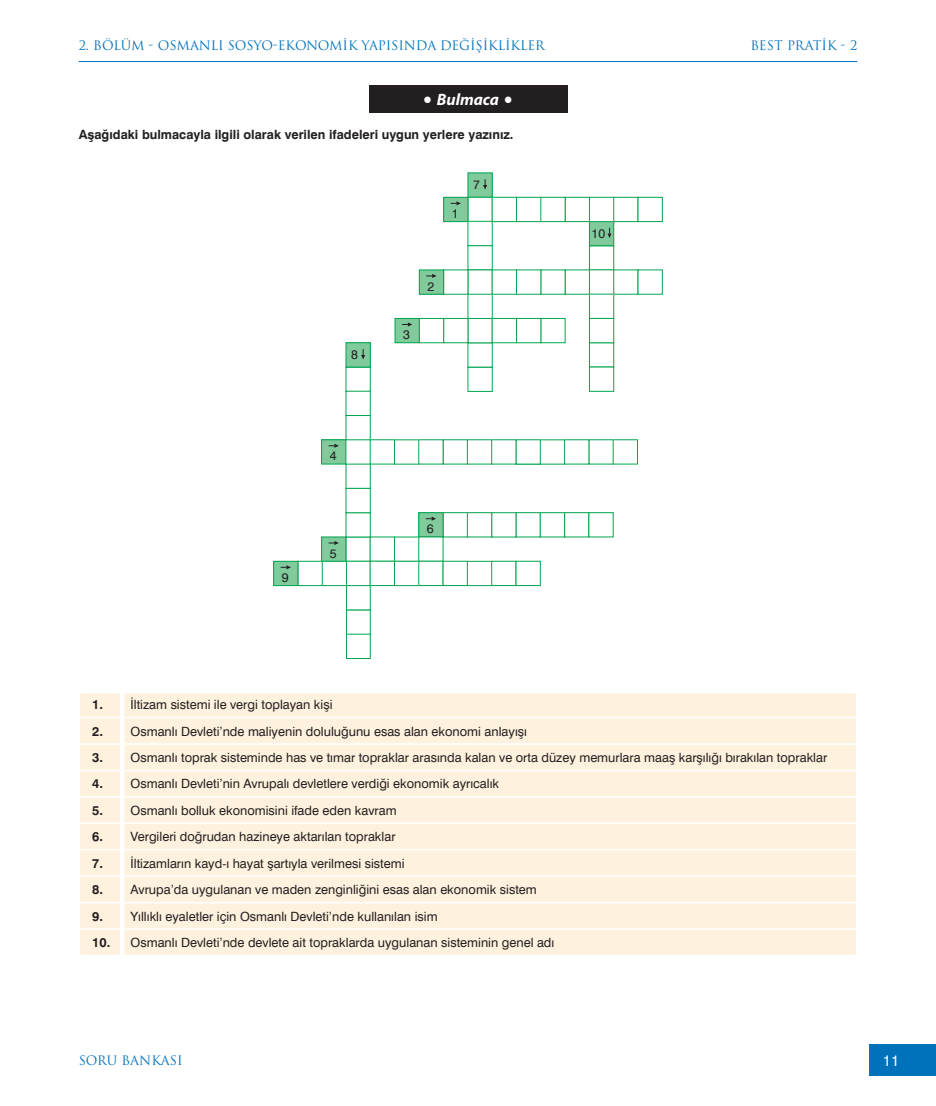
<style>
.page{position:relative;width:936px;height:1106px;background:#fff}
.page>*{position:absolute;margin:0;border:0;box-sizing:border-box;transform-origin:0 0}
.t1{font:italic 700 16.5px "Myriad Pro";color:#fff}
.t2{font:15px "Swis 721 BT Roman";color:#fff}
.t3{font:12.75px "Swis 721 BT Roman";color:#231f20}
.t4{font:12.75px "Trajan Pro";letter-spacing:-.01em;color:#0072bc}
.İç_yazı{font:12.75px "Swis 721 BT Bold";color:#231f20}
.t5{font:12.45px "Swis 721 BT Roman";color:#231f20}
.s1{font-family:"Swis 721 BT Bold"}
</style>
<div class="page">
<hr style="left:79px;top:61px;width:778px;height:1px;background:#007ac0">
<div style="left:869px;top:1044px;width:66px;height:32px;background:#0072bc"></div>
<div style="left:368px;top:85px;width:199px;height:27px;background:#231f20"></div>
<div style="left:467px;top:197px;width:25px;height:25px;border:1px solid #00a54f"></div>
<div style="left:467px;top:245px;width:25px;height:25px;border:1px solid #00a54f"></div>
<div style="left:467px;top:367px;width:25px;height:25px;border:1px solid #00a54f"></div>
<div style="left:467px;top:318px;width:25px;height:25px;border:1px solid #00a54f"></div>
<div style="left:467px;top:221px;width:25px;height:25px;border:1px solid #00a54f"></div>
<div style="left:468px;top:173px;width:24px;height:24px;background:#80ca9c"></div>
<svg style="left:483px;top:179px;width:4px;height:10px"></svg>
<div style="left:345px;top:367px;width:25px;height:25px;border:1px solid #00a54f"></div>
<div style="left:345px;top:488px;width:25px;height:25px;border:1px solid #00a54f"></div>
<div style="left:345px;top:561px;width:25px;height:25px;border:1px solid #00a54f"></div>
<div style="left:322px;top:561px;width:25px;height:25px;border:1px solid #00a54f"></div>
<div style="left:297px;top:561px;width:25px;height:25px;border:1px solid #00a54f"></div>
<div style="left:346px;top:609px;width:24px;height:25px;border:1px solid #00a54f"></div>
<div style="left:346px;top:585px;width:24px;height:25px;border:1px solid #00a54f"></div>
<div style="left:345px;top:391px;width:25px;height:25px;border:1px solid #00a54f"></div>
<div style="left:346px;top:343px;width:24px;height:24px;background:#80ca9c"></div>
<svg style="left:361px;top:349px;width:4px;height:10px"></svg>
<div style="left:515px;top:512px;width:25px;height:25px;border:1px solid #00a54f"></div>
<div style="left:589px;top:245px;width:25px;height:25px;border:1px solid #00a54f"></div>
<div style="left:589px;top:294px;width:25px;height:25px;border:1px solid #00a54f"></div>
<div style="left:589px;top:342px;width:25px;height:25px;border:1px solid #00a54f"></div>
<div style="left:589px;top:318px;width:25px;height:25px;border:1px solid #00a54f"></div>
<div style="left:589px;top:269px;width:25px;height:25px;border:1px solid #00a54f"></div>
<div style="left:589px;top:221px;width:24px;height:25px;background:#80ca9c"></div>
<div style="left:589px;top:221px;width:25px;height:25px;border:1px solid #00a54f"></div>
<svg style="left:607px;top:228px;width:4px;height:10px"></svg>
<div style="left:589px;top:197px;width:25px;height:25px;border:1px solid #00a54f"></div>
<div style="left:516px;top:197px;width:25px;height:25px;border:1px solid #00a54f"></div>
<div style="left:492px;top:197px;width:25px;height:25px;border:1px solid #00a54f"></div>
<div style="left:613px;top:197px;width:25px;height:25px;border:1px solid #00a54f"></div>
<div style="left:637px;top:197px;width:25px;height:25px;border:1px solid #00a54f"></div>
<div style="left:565px;top:197px;width:24px;height:25px;border:1px solid #00a54f"></div>
<div style="left:540px;top:197px;width:25px;height:25px;border:1px solid #00a54f"></div>
<div style="left:443px;top:197px;width:25px;height:25px;background:#80ca9c"></div>
<div style="left:443px;top:197px;width:25px;height:25px;border:1px solid #00a54f"></div>
<svg style="left:450px;top:201px;width:11px;height:4px"></svg>
<div style="left:419px;top:270px;width:24px;height:24px;background:#80ca9c"></div>
<div style="left:419px;top:270px;width:25px;height:24px;border:1px solid #00a54f"></div>
<svg style="left:426px;top:274px;width:10px;height:4px"></svg>
<div style="left:443px;top:318px;width:25px;height:25px;border:1px solid #00a54f"></div>
<div style="left:419px;top:318px;width:25px;height:25px;border:1px solid #00a54f"></div>
<div style="left:540px;top:318px;width:25px;height:25px;border:1px solid #00a54f"></div>
<div style="left:516px;top:318px;width:25px;height:25px;border:1px solid #00a54f"></div>
<div style="left:492px;top:318px;width:25px;height:25px;border:1px solid #00a54f"></div>
<div style="left:395px;top:318px;width:24px;height:25px;background:#80ca9c"></div>
<div style="left:394px;top:318px;width:25px;height:25px;border:1px solid #00a54f"></div>
<svg style="left:402px;top:322px;width:10px;height:4px"></svg>
<div style="left:467px;top:439px;width:25px;height:25px;border:1px solid #00a54f"></div>
<div style="left:540px;top:439px;width:25px;height:25px;border:1px solid #00a54f"></div>
<div style="left:321px;top:440px;width:25px;height:24px;background:#80ca9c"></div>
<div style="left:321px;top:439px;width:25px;height:25px;border:1px solid #00a54f"></div>
<svg style="left:328px;top:444px;width:11px;height:4px"></svg>
<div style="left:491px;top:512px;width:25px;height:25px;border:1px solid #00a54f"></div>
<div style="left:467px;top:512px;width:25px;height:25px;border:1px solid #00a54f"></div>
<div style="left:443px;top:512px;width:24px;height:25px;border:1px solid #00a54f"></div>
<div style="left:564px;top:512px;width:25px;height:25px;border:1px solid #00a54f"></div>
<div style="left:540px;top:512px;width:25px;height:25px;border:1px solid #00a54f"></div>
<div style="left:588px;top:512px;width:25px;height:25px;border:1px solid #00a54f"></div>
<div style="left:419px;top:512px;width:24px;height:25px;background:#80ca9c"></div>
<div style="left:418px;top:512px;width:25px;height:25px;border:1px solid #00a54f"></div>
<svg style="left:426px;top:516px;width:10px;height:5px"></svg>
<div style="left:394px;top:561px;width:25px;height:25px;border:1px solid #00a54f"></div>
<div style="left:370px;top:561px;width:25px;height:25px;border:1px solid #00a54f"></div>
<div style="left:467px;top:561px;width:25px;height:25px;border:1px solid #00a54f"></div>
<div style="left:491px;top:561px;width:25px;height:25px;border:1px solid #00a54f"></div>
<div style="left:515px;top:561px;width:25px;height:25px;border:1px solid #00a54f"></div>
<div style="left:321px;top:537px;width:25px;height:24px;background:#80ca9c"></div>
<div style="left:321px;top:536px;width:25px;height:25px;border:1px solid #00a54f"></div>
<svg style="left:328px;top:541px;width:11px;height:4px"></svg>
<div style="left:273px;top:561px;width:25px;height:24px;background:#80ca9c"></div>
<div style="left:273px;top:561px;width:25px;height:25px;border:1px solid #00a54f"></div>
<svg style="left:280px;top:565px;width:11px;height:4px"></svg>
<div style="left:80px;top:693px;width:775px;height:261px;background:#fef1dd"></div>
<hr style="left:79px;top:717px;width:41px;height:1px;background:#fff">
<hr style="left:124px;top:717px;width:733px;height:1px;background:#fff">
<hr style="left:79px;top:743px;width:41px;height:1px;background:#fff">
<hr style="left:124px;top:743px;width:733px;height:1px;background:#fff">
<hr style="left:79px;top:769px;width:41px;height:2px;background:#fff">
<hr style="left:124px;top:769px;width:733px;height:2px;background:#fff">
<hr style="left:79px;top:796px;width:41px;height:1px;background:#fff">
<hr style="left:124px;top:796px;width:733px;height:1px;background:#fff">
<hr style="left:79px;top:822px;width:41px;height:2px;background:#fff">
<hr style="left:124px;top:822px;width:733px;height:2px;background:#fff">
<hr style="left:79px;top:849px;width:41px;height:1px;background:#fff">
<hr style="left:124px;top:849px;width:733px;height:1px;background:#fff">
<hr style="left:79px;top:875px;width:41px;height:2px;background:#fff">
<hr style="left:124px;top:875px;width:733px;height:2px;background:#fff">
<hr style="left:79px;top:902px;width:41px;height:1px;background:#fff">
<hr style="left:124px;top:902px;width:733px;height:1px;background:#fff">
<hr style="left:79px;top:928px;width:41px;height:1px;background:#fff">
<hr style="left:124px;top:928px;width:733px;height:1px;background:#fff">
<hr style="left:120px;top:693px;width:4px;height:24px;background:#fff">
<hr style="left:120px;top:717px;width:4px;height:27px;background:#fff">
<hr style="left:120px;top:744px;width:4px;height:26px;background:#fff">
<hr style="left:120px;top:770px;width:4px;height:27px;background:#fff">
<hr style="left:120px;top:797px;width:4px;height:26px;background:#fff">
<hr style="left:120px;top:823px;width:4px;height:26px;background:#fff">
<hr style="left:120px;top:849px;width:4px;height:27px;background:#fff">
<hr style="left:120px;top:876px;width:4px;height:26px;background:#fff">
<hr style="left:120px;top:902px;width:4px;height:27px;background:#fff">
<hr style="left:120px;top:929px;width:4px;height:25px;background:#fff">
<p class="t4" style="left:79px;top:38px;width:467px">2. BÖLÜM - OSMANLI SOSYO-EKONOMİK YAPISINDA DEĞİŞİKLİKLER</p>
<p class="t4" style="left:750px;top:38px;width:108px">BEST PRATİK - 2</p>
<p class="t1" style="left:423px;top:88px;width:91px">• Bulmaca •</p>
<p class="İç_yazı" style="left:79px;top:126px;width:436px">Aşağıdaki bulmacayla ilgili olarak verilen ifadeleri uygun yerlere yazınız.</p>
<p class="t5" style="left:473px;top:177px;width:8px">7</p>
<p class="t5" style="left:282px;top:570px;width:8px">9</p>
<p class="t5" style="left:351px;top:347px;width:8px">8</p>
<p class="t5" style="left:330px;top:448px;width:8px">4</p>
<p class="t5" style="left:330px;top:545px;width:8px">5</p>
<p class="t5" style="left:452px;top:206px;width:8px">1</p>
<p class="t5" style="left:403px;top:327px;width:8px">3</p>
<p class="t5" style="left:427px;top:278px;width:8px">2</p>
<p class="t5" style="left:427px;top:521px;width:8px">6</p>
<p class="t5" style="left:591px;top:226px;width:15px">10</p>
<p class="t3" style="left:92px;top:696px;width:242px"><span class="s1">1.</span> İltizam sistemi ile vergi toplayan kişi</p>
<p class="t3" style="left:92px;top:723px;width:436px"><span class="s1">2.</span> Osmanlı Devleti’nde maliyenin doluluğunu esas alan ekonomi anlayışı</p>
<p class="t3" style="left:92px;top:749px;width:736px"><span class="s1">3.</span> Osmanlı toprak sisteminde has ve tımar topraklar arasında kalan ve orta düzey memurlara maaş karşılığı bırakılan topraklar</p>
<p class="t3" style="left:92px;top:776px;width:408px"><span class="s1">4.</span> Osmanlı Devleti’nin Avrupalı devletlere verdiği ekonomik ayrıcalık</p>
<p class="t3" style="left:92px;top:802px;width:306px"><span class="s1">5.</span> Osmanlı bolluk ekonomisini ifade eden kavram</p>
<p class="t3" style="left:92px;top:829px;width:305px"><span class="s1">6.</span> Vergileri doğrudan hazineye aktarılan topraklar</p>
<p class="t3" style="left:92px;top:855px;width:314px"><span class="s1">7.</span> İltizamların kayd-ı hayat şartıyla verilmesi sistemi</p>
<p class="t3" style="left:92px;top:882px;width:446px"><span class="s1">8.</span> Avrupa’da uygulanan ve maden zenginliğini esas alan ekonomik sistem</p>
<p class="t3" style="left:92px;top:908px;width:347px"><span class="s1">9.</span> Yıllıklı eyaletler için Osmanlı Devleti’nde kullanılan isim</p>
<p class="t3" style="left:92px;top:934px;width:463px"><span class="s1">10.</span> Osmanlı Devleti’nde devlete ait topraklarda uygulanan sisteminin genel adı</p>
<p class="t4" style="left:79px;top:1052px;width:106px">SORU BANKASI</p>
<p class="t2" style="left:882px;top:1051px;width:18px">11</p>
</div>
